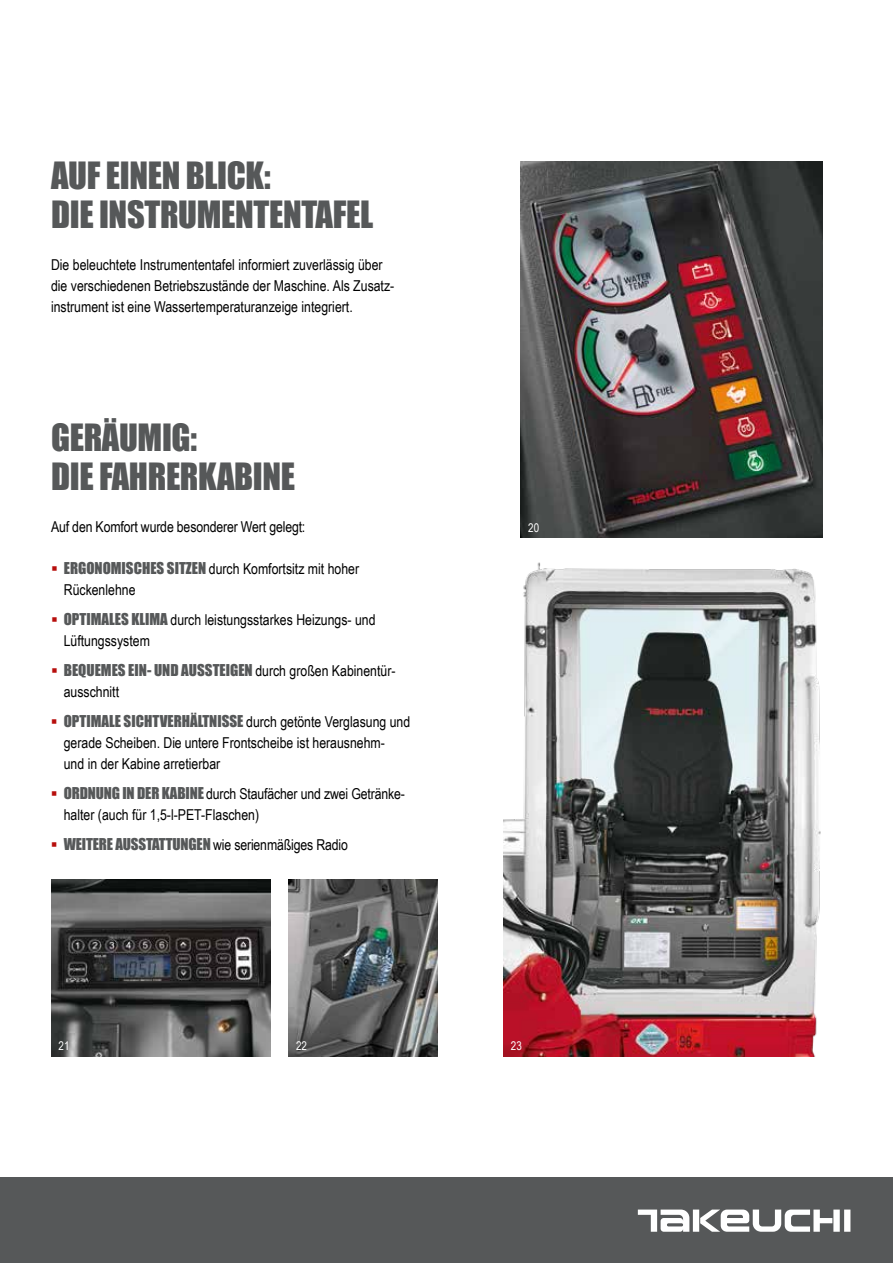
<style>
.page{position:relative;width:893px;height:1263px;background:#fff}
.page>*{position:absolute;margin:0;border:0;box-sizing:border-box;transform-origin:0 0}
.t1{font:34.5px/39px "Impact";letter-spacing:-.01em;color:#565859}
.t2{font:15px/21px "Arial Narrow";color:#000}
.t3{font:15px "Impact";color:#565859}
.t4{font:12px "Arial Narrow";color:#fff}
.s1{font-family:"Impact";color:#565859}
.s2{font-family:"Arial Narrow";color:#000}
</style>
<div class="page">
<img style="left:521px;top:162px;width:302px;height:376px">
<img style="left:503px;top:562px;width:318px;height:494px">
<img style="left:51px;top:879px;width:219px;height:177px">
<img style="left:288px;top:879px;width:149px;height:177px">
<div style="left:0;top:1178px;width:893px;height:85px;background:#565859"></div>
<div style="left:844px;top:1209px;width:6px;height:23px;background:#fff"></div>
<div style="left:833px;top:1209px;width:7px;height:23px;background:#fff"></div>
<div style="left:693px;top:1209px;width:6px;height:23px;background:#fff"></div>
<svg style="left:700px;top:1209px;width:132px;height:23px"></svg>
<svg style="left:638px;top:1209px;width:51px;height:23px"></svg>
<h1 class="t1" style="left:51px;top:155px;width:324px">AUF EINEN BLICK:<br>DIE INSTRUMENTENTAFEL</h1>
<p class="t2" style="left:51px;top:254px;width:345px">Die beleuchtete Instrumententafel informiert zuverlässig über die verschiedenen Betriebszustände der Maschine. Als Zusatz&shy;instrument ist eine Wassertemperaturanzeige integriert.</p>
<h1 class="t1" style="left:51px;top:417px;width:246px">GERÄUMIG:<br>DIE FAHRERKABINE</h1>
<p class="t2" style="left:51px;top:515px;width:256px">Auf den Komfort wurde besonderer Wert gelegt:</p>
<p class="t2" style="left:64px;top:557px;width:297px"><span class="s1">ERGONOMISCHES SITZEN</span> durch Komfortsitz mit hoher<br>Rückenlehne</p>
<p class="t2" style="left:64px;top:608px;width:313px"><span class="s1">OPTIMALES KLIMA</span> durch leistungsstarkes Heizungs- und<br>Lüftungssystem</p>
<p class="t3" style="left:64px;top:658px;width:333px">BEQUEMES EIN- UND AUSSTEIGEN <span class="s2">durch großen Kabinentür-</span></p>
<p class="t2" style="left:64px;top:680px;width:57px">ausschnitt</p>
<p class="t3" style="left:64px;top:709px;width:348px">OPTIMALE SICHTVERHÄLTNISSE <span class="s2">durch getönte Verglasung und</span></p>
<p class="t2" style="left:64px;top:731px;width:323px">gerade Scheiben. Die untere Frontscheibe ist herausnehm&shy;und in der Kabine arretierbar</p>
<p class="t2" style="left:64px;top:782px;width:343px"><span class="s1">ORDNUNG IN DER KABINE</span> durch Staufächer und zwei Getränke&shy;halter (auch für 1,5-l-PET-Flaschen)</p>
<p class="t2" style="left:64px;top:833px;width:286px"><span class="s1">WEITERE AUSSTATTUNGEN</span> wie serienmäßiges Radio</p>
<p class="t4" style="left:528px;top:519px;width:12px">20</p>
<p class="t4" style="left:59px;top:1037px;width:12px">21</p>
<p class="t4" style="left:296px;top:1037px;width:12px">22</p>
<p class="t4" style="left:511px;top:1037px;width:12px">23</p>
</div>
